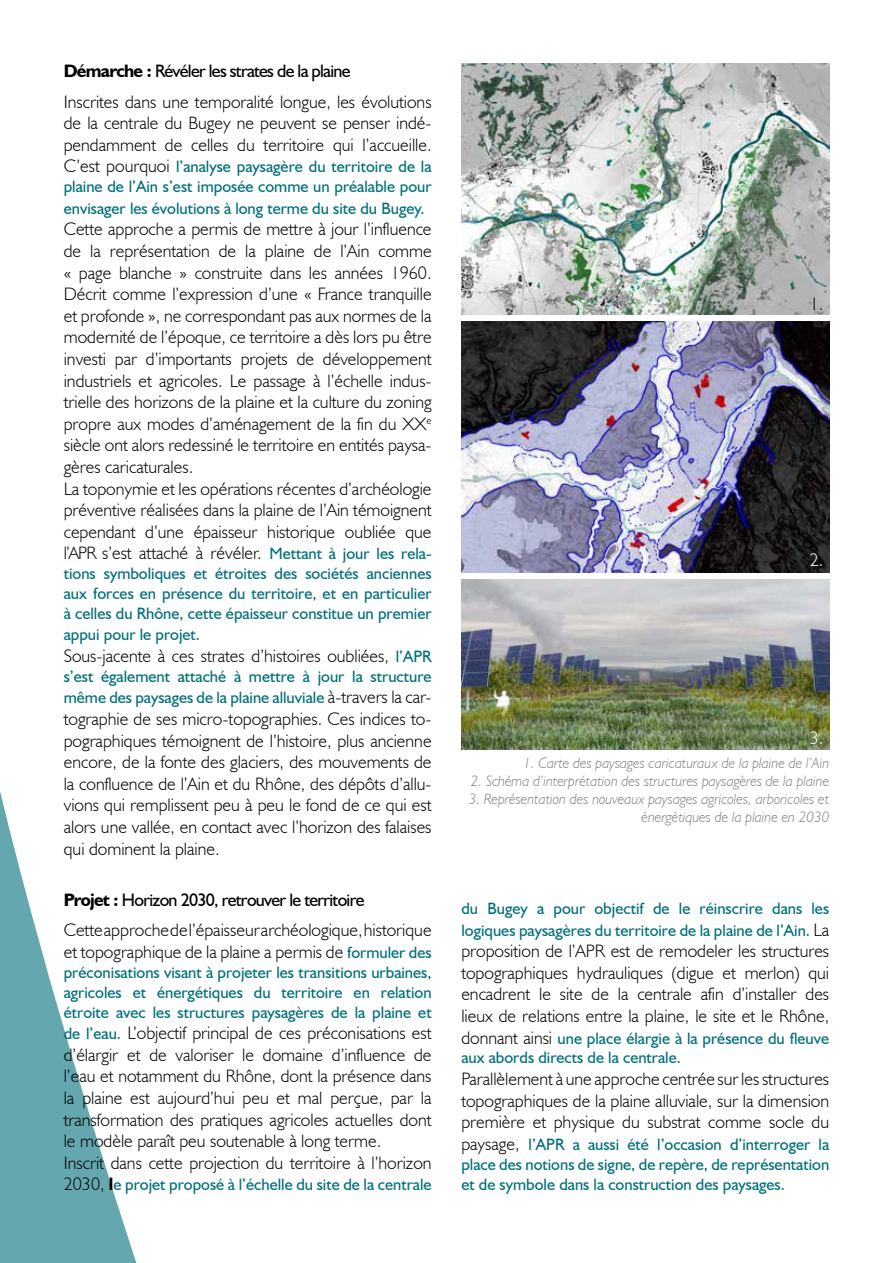
<style>
.page{position:relative;width:893px;height:1263px;background:#fff}
.page>*{position:absolute;margin:0;border:0;box-sizing:border-box;transform-origin:0 0}
.t1{font:300 18px/21.6px "Humanist 521 BT";color:#000}
.t2{font:300 18px "Humanist 521 BT";color:#fff}
.t3{font:16.5px/19.8px "Humanist 521 BT";color:#006f7a}
.t4{font:italic 300 15px/18px "Humanist 521 BT";color:#808285;text-align:right}
.s1{font-weight:700}
.s2{font-weight:400}
.s3{font-weight:300;font-size:18px;color:#000}
.s4{font-weight:400;font-size:16.5px;color:#006f7a}
.s5{font-weight:700;font-size:18px;color:#000}
</style>
<div class="page">
<svg style="left:0;top:791px;width:137px;height:472px"></svg>
<img style="left:461px;top:64px;width:368px;height:250px">
<img style="left:461px;top:322px;width:368px;height:250px">
<img style="left:461px;top:580px;width:368px;height:170px">
<p class="t1" style="left:64px;top:56px;width:369px;line-height:30.2px"><span class="s1">Démarche :</span> <span class="s2">Révéler les strates de la plaine<br></span>I nscrites dans une temporalité longue, les évolutions</p>
<p class="t1" style="left:64px;top:112px;width:369px">de la centrale du Bugey ne peuvent se penser indé&shy;pendamment de celles du territoire qui l’accueille.</p>
<p class="t3" style="left:64px;top:157px;width:369px"><span class="s3">C’est pourquoi</span> l’analyse paysagère du territoire de la plaine de l’Ain s’est imposée comme un préalable pour</p>
<p class="t3" style="left:64px;top:198px;width:362px">envisager les évolutions à long terme du site du Bugey.</p>
<p class="t1" style="left:64px;top:218px;width:370px">Cette approche a permis de mettre à jour l’influence de la représentation de la plaine de l’Ain comme « page blanche » construite dans les années 1960.<br>Décrit comme l’expression d’une « France tranquille et profonde », ne correspondant pas aux normes de la modernité de l’époque, ce territoire a dès lors pu être investi par d’importants projets de développement industriels et agricoles. Le passage à l’échelle indus&shy;trielle des horizons de la plaine et la culture du zoning propre aux modes d’aménagement de la fin du XX<sup>e </sup>siècle ont alors redessiné le territoire en entités paysa&shy;gères caricaturales.<br>La toponymie et les opérations récentes d’archéologie préventive réalisées dans la plaine de l’Ain témoignent cependant d’une épaisseur historique oubliée que l’APR s’est attaché à révéler. <span class="s4">Mettant à jour les rela-</span></p>
<p class="t3" style="left:64px;top:563px;width:369px;text-align:justify">tions symboliques et étroites des sociétés anciennes aux forces en présence du territoire, et en particulier à celles du Rhône, cette épaisseur constitue un premier</p>
<p class="t3" style="left:64px;top:625px;width:138px">appui pour le projet.</p>
<p class="t1" style="left:64px;top:645px;width:369px">Sous-jacente à ces strates d’histoires oubliées, <span class="s4">l’APR</span></p>
<p class="t3" style="left:64px;top:665px;width:369px;line-height:21.6px">s’est également attaché à mettre à jour la structure même des paysages de la plaine alluviale <span class="s3">à-travers la car-</span></p>
<p class="t1" style="left:64px;top:708px;width:370px;text-align:justify">tographie de ses micro-topographies. Ces indices to&shy;pographiques témoignent de l’histoire, plus ancienne encore, de la fonte des glaciers, des mouvements de la confluence de l’Ain et du Rhône, des dépôts d’allu&shy;vions qui remplissent peu à peu le fond de ce qui est alors une vallée, en contact avec l’horizon des falaises qui dominent la plaine.</p>
<p class="t1" style="left:64px;top:885px;width:369px;line-height:30.2px"><span class="s1">Projet :</span> <span class="s2">Horizon 2030, retrouver le territoire<br></span>Cette approche de l’épaisseur archéologique, historique</p>
<p class="t1" style="left:64px;top:941px;width:369px">et topographique de la plaine a permis de <span class="s4">formuler des</span></p>
<p class="t3" style="left:64px;top:962px;width:369px;text-align:justify">préconisations visant à projeter les transitions urbaines, agricoles et énergétiques du territoire en relation étroite avec les structures paysagères de la plaine et</p>
<p class="t1" style="left:64px;top:1022px;width:370px"><span class="s4">de l’eau.</span> L’objectif principal de ces préconisations est d’élargir et de valoriser le domaine d’influence de l’eau et notamment du Rhône, dont la présence dans la plaine est aujourd’hui peu et mal perçue, par la transformation des pratiques agricoles actuelles dont le modèle paraît peu soutenable à long terme.<br>I nscrit dans cette projection du territoire à l’horizon</p>
<p class="t3" style="left:64px;top:1174px;width:369px"><span class="s3">2030,</span> <span class="s5">l</span>e projet proposé à l’échelle du site de la centrale</p>
<p class="t1" style="left:810px;top:292px;width:15px">1.</p>
<p class="t2" style="left:810px;top:549px;width:15px">2.</p>
<p class="t2" style="left:810px;top:726px;width:15px">3.</p>
<p class="t4" style="left:523px;top:754px;width:307px">1. Carte des paysages caricaturaux de la plaine de l’Ain</p>
<p class="t4" style="left:471px;top:772px;width:360px">2. Schéma d’interprétation des structures paysagères de la plaine</p>
<p class="t4" style="left:469px;top:790px;width:362px">3. Représentation des nouveaux paysages agricoles, arboricoles et énergétiques de la plaine en 2030</p>
<p class="t3" style="left:461px;top:897px;width:369px;line-height:21.6px">du Bugey a pour objectif de le réinscrire dans les logiques paysagères du territoire de la plaine de l’Ain. <span class="s3">La</span></p>
<p class="t1" style="left:461px;top:940px;width:369px;text-align:justify">proposition de l’APR est de remodeler les structures topographiques hydrauliques (digue et merlon) qui encadrent le site de la centrale afin d’installer des lieux de relations entre la plaine, le site et le Rhône,</p>
<p class="t3" style="left:461px;top:1028px;width:369px"><span class="s3">donnant ainsi</span> une place élargie à la présence du fleuve aux abords directs de la centrale.</p>
<p class="t1" style="left:461px;top:1068px;width:369px;text-align:justify">Parallèlement à une approche centrée sur les structures topographiques de la plaine alluviale, sur la dimension première et physique du substrat comme socle du</p>
<p class="t3" style="left:461px;top:1134px;width:369px;text-align:justify"><span class="s3">paysage,</span> l’APR a aussi été l’occasion d’interroger la place des notions de signe, de repère, de représentation et de symbole dans la construction des paysages.</p>
</div>
